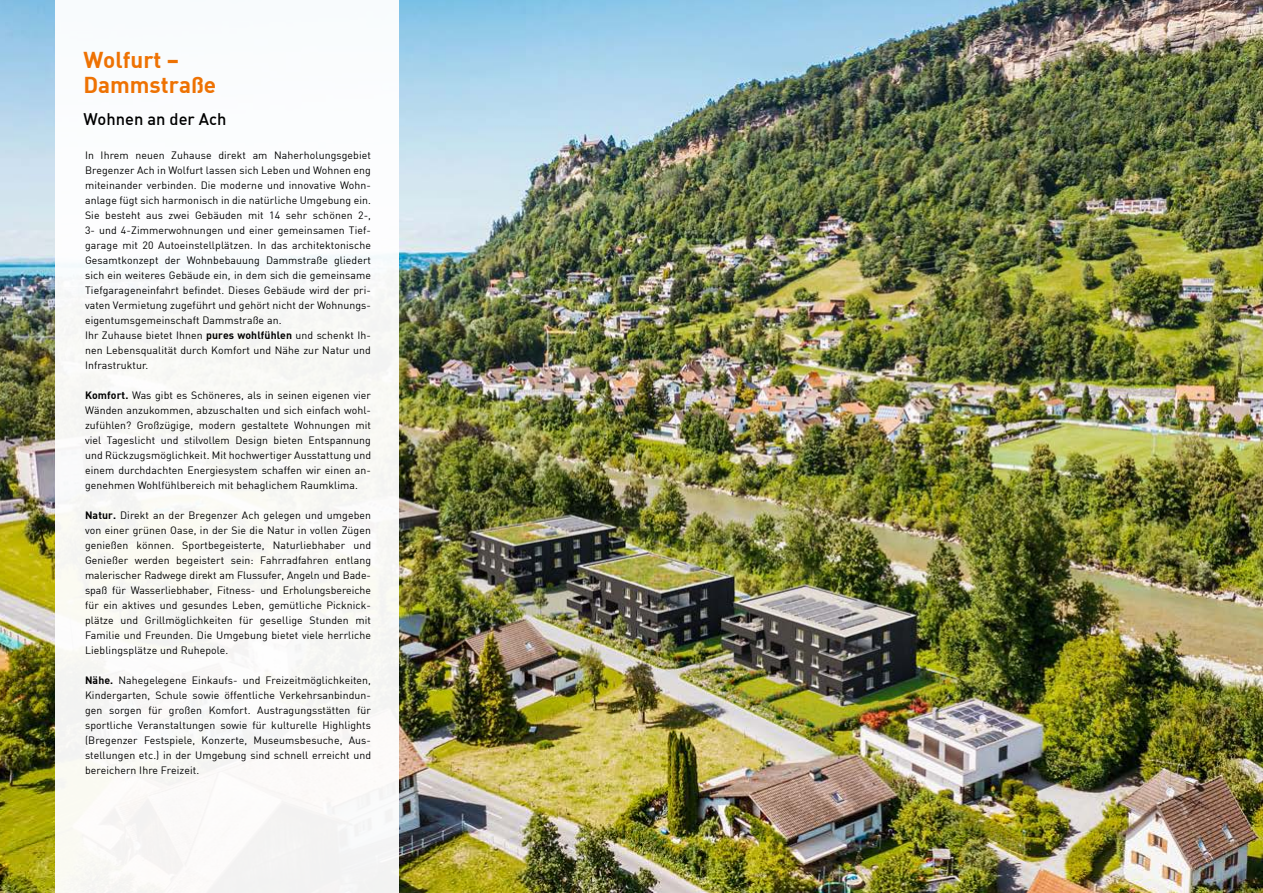
<style>
.page{position:relative;width:1263px;height:893px;background:#fff}
.page>*{position:absolute;margin:0;border:0;box-sizing:border-box;transform-origin:0 0}
.t1{font:700 22.5px/25px "DIN";color:#ee7203}
.t2{font:500 16.5px "DIN";color:#000}
.t3{font:10.5px/15px "DIN";letter-spacing:.01em;color:#000;text-align:justify}
.s1{font-weight:700}
</style>
<div class="page">
<img style="left:0;top:0;width:1263px;height:893px">
<div style="left:56px;top:0;width:343px;height:893px;background:#fafaf8"></div>
<h1 class="t1" style="left:83px;top:47px;width:134px">Wolfurt –<br>Dammstraße</h1>
<h2 class="t2" style="left:83px;top:108px;width:145px">Wohnen an der Ach</h2>
<p class="t3" style="left:85px;top:147px;width:287px;text-align:left">In Ihrem neuen Zuhause direkt am Naherholungsgebiet Bregenzer Ach in Wolfurt lassen sich Leben und Wohnen eng miteinander verbinden. Die moderne und innovative Wohn&shy;anlage fügt sich harmonisch in die natürliche Umgebung ein.<br>Sie besteht aus zwei Gebäuden mit 14 sehr schönen 2-, 3- und 4-Zimmerwohnungen und einer gemeinsamen Tief&shy;garage mit 20 Autoeinstellplätzen. In das architektonische Gesamtkonzept der Wohnbebauung Dammstraße gliedert sich ein weiteres Gebäude ein, in dem sich die gemeinsame Tiefgarageneinfahrt befindet. Dieses Gebäude wird der pri&shy;vaten Vermietung zugeführt und gehört nicht der Wohnungs&shy;eigentumsgemeinschaft Dammstraße an.<br>Ihr Zuhause bietet Ihnen <span class="s1">pures wohlfühlen</span> und schenkt Ih&shy;nen Lebensqualität durch Komfort und Nähe zur Natur und Infrastruktur.</p>
<p class="t3" style="left:85px;top:387px;width:287px"><span class="s1">Komfort.</span> Was gibt es Schöneres, als in seinen eigenen vier Wänden anzukommen, abzuschalten und sich einfach wohl&shy;zufühlen? Großzügige, modern gestaltete Wohnungen mit viel Tageslicht und stilvollem Design bieten Entspannung und Rückzugsmöglichkeit. Mit hochwertiger Ausstattung und einem durchdachten Energiesystem schaffen wir einen an&shy;genehmen Wohlfühlbereich mit behaglichem Raumklima.</p>
<p class="t3" style="left:85px;top:507px;width:287px"><span class="s1">Natur.</span> Direkt an der Bregenzer Ach gelegen und umgeben von einer grünen Oase, in der Sie die Natur in vollen Zügen genießen können. Sportbegeisterte, Naturliebhaber und Genießer werden begeistert sein: Fahrradfahren entlang malerischer Radwege direkt am Flussufer, Angeln und Bade&shy;spaß für Wasserliebhaber, Fitness- und Erholungsbereiche für ein aktives und gesundes Leben, gemütliche Picknick&shy;plätze und Grillmöglichkeiten für gesellige Stunden mit Familie und Freunden. Die Umgebung bietet viele herrliche Lieblingsplätze und Ruhepole.</p>
<p class="t3" style="left:85px;top:672px;width:287px"><span class="s1">Nähe.</span> Nahegelegene Einkaufs- und Freizeitmöglichkeiten, Kindergarten, Schule sowie öffentliche Verkehrsanbindun&shy;gen sorgen für großen Komfort. Austragungsstätten für sportliche Veranstaltungen sowie für kulturelle Highlights (Bregenzer Festspiele, Konzerte, Museumsbesuche, Aus&shy;stellungen etc.) in der Umgebung sind schnell erreicht und bereichern Ihre Freizeit.</p>
</div>
